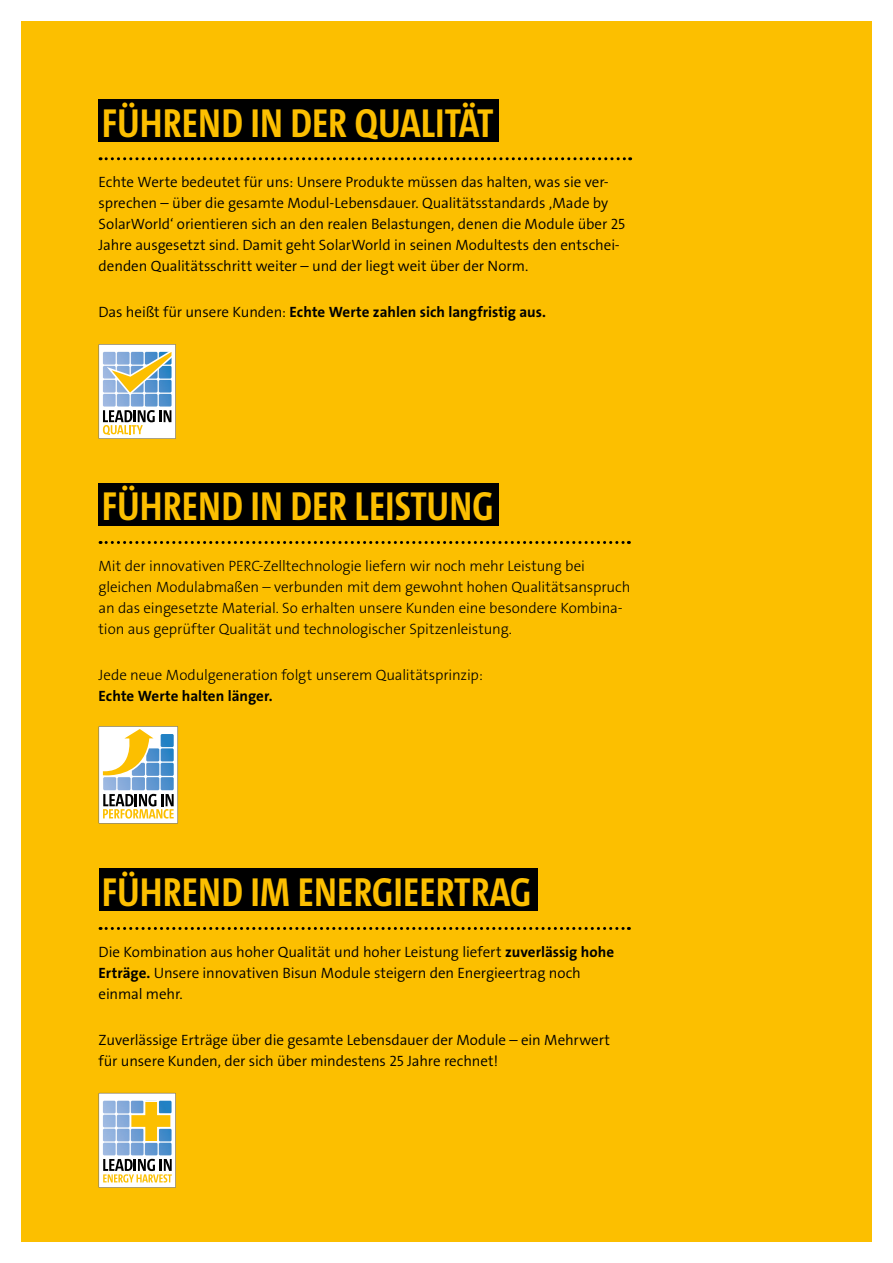
<style>
.page{position:relative;width:893px;height:1263px;background:#fff}
.page>*{position:absolute;margin:0;border:0;box-sizing:border-box;transform-origin:0 0}
.t1{font:700 40.95px "The Sans Cd LF7";letter-spacing:.015em;color:#fcbf00}
.t2{font:15px/21px "The Sans LP4 Se Lig";letter-spacing:-.005em;color:#000}
.t3{font:15px/21px "The Sans LP3 Lig";letter-spacing:-.005em;color:#000}
.t4{font:15px "The Sans LP7 Bld";color:#000}
.s1{font-family:"The Sans LP4 Se Lig"}
.s2{font-family:"The Sans LP7 Bld"}
</style>
<div class="page">
<div style="left:21px;top:21px;width:851px;height:1221px;background:#fcbf00"></div>
<svg style="left:100px;top:157px;width:531px;height:3px"></svg>
<svg style="left:99px;top:344px;width:77px;height:95px;background:#b9c4c2"></svg>
<svg style="left:100px;top:541px;width:529px;height:3px"></svg>
<svg style="left:99px;top:726px;width:79px;height:98px;background:#c5caba"></svg>
<svg style="left:100px;top:927px;width:529px;height:3px"></svg>
<svg style="left:99px;top:1093px;width:77px;height:95px;background:#bfc5b9"></svg>
<div style="left:99px;top:100px;width:400px;height:42px;background:#000"></div>
<div style="left:99px;top:483px;width:400px;height:42px;background:#000"></div>
<div style="left:99px;top:869px;width:438px;height:42px;background:#000"></div>
<h1 class="t1" style="left:102px;top:97px;width:393px">FÜHREND IN DER QUALITÄT</h1>
<p class="t2" style="left:99px;top:171px;width:528px">Echte Werte bedeutet für uns: Unsere Produkte müssen das halten, was sie ver&shy;sprechen – über die gesamte Modul-Lebensdauer. Qualitätsstandards ‚Made by SolarWorld‘ orientieren sich an den realen Belastungen, denen die Module über 25<br>Jahre ausgesetzt sind. Damit geht SolarWorld in seinen Modultests den entschei&shy;denden Qualitätsschritt weiter – und der liegt weit über der Norm.</p>
<p class="t4" style="left:99px;top:302px;width:449px"><span class="s1">Das heißt für unsere Kunden:</span> Echte Werte zahlen sich langfristig aus.</p>
<h1 class="t1" style="left:102px;top:480px;width:393px">FÜHREND IN DER LEISTUNG</h1>
<p class="t3" style="left:99px;top:555px;width:533px">Mit der innovativen PERC-Zelltechnologie liefern wir noch mehr Leistung bei gleichen Modulabmaßen – verbunden mit dem gewohnt hohen Qualitätsanspruch an das eingesetzte Material. So erhalten unsere Kunden eine besondere Kombina&shy;tion aus geprüfter Qualität und technologischer Spitzenleistung.</p>
<p class="t3" style="left:99px;top:664px;width:386px">Jede neue Modulgeneration folgt unserem Qualitätsprinzip:</p>
<p class="t4" style="left:99px;top:686px;width:176px">Echte Werte halten länger.</p>
<h1 class="t1" style="left:102px;top:866px;width:430px">FÜHREND IM ENERGIEERTRAG</h1>
<p class="t2" style="left:99px;top:941px;width:517px">Die Kombination aus hoher Qualität und hoher Leistung liefert <span class="s2">zuverlässig hohe<br>Erträge.</span> Unsere innovativen Bisun Module steigern den Energieertrag noch einmal mehr.</p>
<p class="t2" style="left:99px;top:1029px;width:513px">Zuverlässige Erträge über die gesamte Lebensdauer der Module – ein Mehrwert für unsere Kunden, der sich über mindestens 25 Jahre rechnet!</p>
</div>
